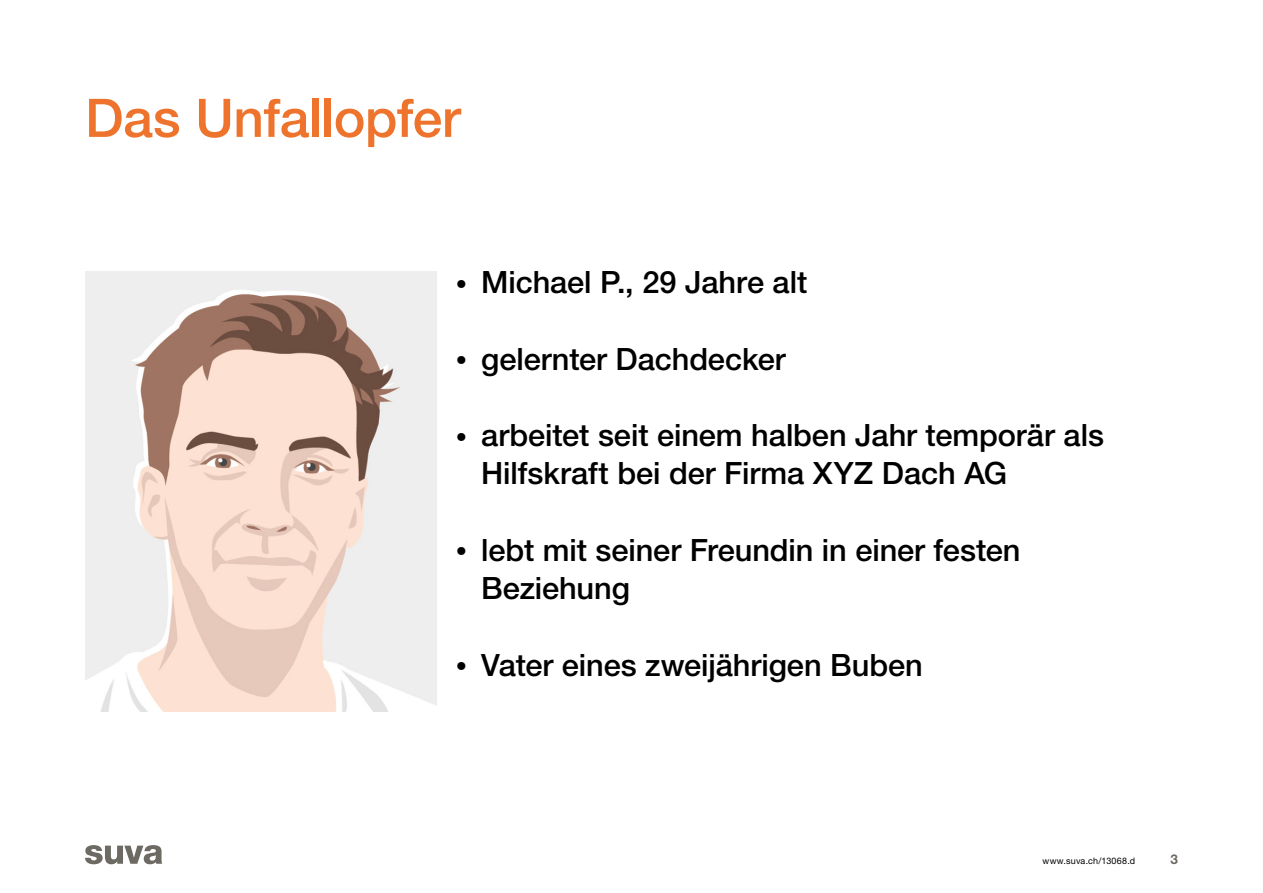
<style>
.page{position:relative;width:1263px;height:893px;background:#fff}
.page>*{position:absolute;margin:0;border:0;box-sizing:border-box;transform-origin:0 0}
.t1{font:500 53.25px "Helvetica Neue LT Std";letter-spacing:-.01em;color:#ee742d}
.t2{font:500 30.75px/38.2px "Helvetica Neue LT Std";letter-spacing:-.005em;color:#000}
.t3{font:700 13.5px "Helvetica Neue LT Std";color:#6d6a63}
.t4{font:9px "Helvetica Neue LT Std";letter-spacing:.025em;color:#000}
.s1{font-weight:400;font-size:22.5px}
</style>
<div class="page">
<svg style="left:85px;top:845px;width:77px;height:19px"></svg>
<img style="left:85px;top:271px;width:352px;height:440px">
<h1 class="t1" style="left:85px;top:86px;width:377px">Das Unfallopfer</h1>
<p class="t2" style="left:456px;top:263px;width:353px"><span class="s1">•</span> Michael P., 29 Jahre alt</p>
<p class="t2" style="left:456px;top:339px;width:332px"><span class="s1">•</span> gelernter Dachdecker</p>
<p class="t2" style="left:481px;top:416px;width:624px;text-indent:-26px"><span class="s1">•</span> arbeitet seit einem halben Jahr temporär als<br>Hilfskraft bei der Firma XYZ Dach AG</p>
<p class="t2" style="left:481px;top:531px;width:541px;text-indent:-26px"><span class="s1">•</span> lebt mit seiner Freundin in einer festen<br>Beziehung</p>
<p class="t2" style="left:456px;top:645px;width:469px"><span class="s1">•</span> Vater eines zweijährigen Buben</p>
<p class="t4" style="left:1042px;top:856px;width:94px">www.suva.ch/13068.d</p>
<p class="t3" style="left:1170px;top:851px;width:9px">3</p>
</div>
